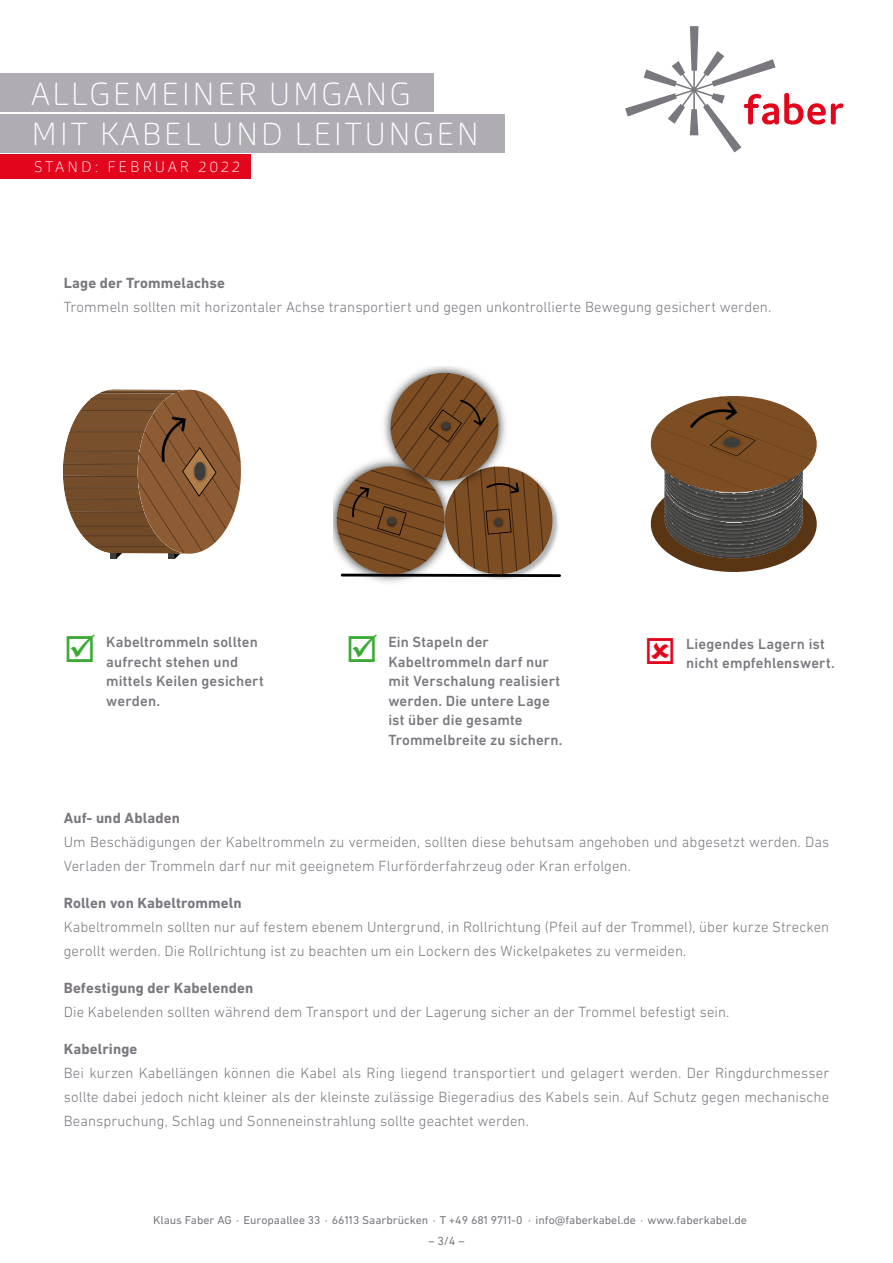
<style>
.page{position:relative;width:893px;height:1263px;background:#fff}
.page>*{position:absolute;margin:0;border:0;box-sizing:border-box;transform-origin:0 0}
.t1{font:100 31.5px/40.3px "Carnas";letter-spacing:.08em;color:#fff}
.t2{font:300 15px/24px "DIN Next W1 G";letter-spacing:.005em;color:#7b777f}
.t3{font:500 15px/19.5px "DIN Next W1 G";letter-spacing:.01em;color:#7b777f}
.t4{font:700 15px "DIN Next W1 G";letter-spacing:.01em;color:#7b777f}
.t5{font:100 15px "Carnas";letter-spacing:.205em;color:#fff}
.t6{font:12px "DIN Next W1 G";color:#7b777f}
.t7{font:11.55px "DIN Next W1 G";color:#7b777f}
.s1{color:#3aaa35}
</style>
<div class="page">
<div style="left:0;top:154px;width:250px;height:24px;background:#e3051b"></div>
<svg style="left:625px;top:26px;width:218px;height:126px"></svg>
<div style="left:0;top:74px;width:434px;height:38px;background:#b0acb4"></div>
<div style="left:0;top:114px;width:505px;height:38px;background:#b0acb4"></div>
<svg style="left:63px;top:389px;width:178px;height:170px"></svg>
<svg style="left:333px;top:366px;width:228px;height:215px"></svg>
<svg style="left:650px;top:396px;width:167px;height:176px"></svg>
<h1 class="t1" style="left:32px;top:73px;width:449px">ALLGEMEINER UMGANG<br>MIT KABEL UND LEITUNGEN</h1>
<p class="t5" style="left:34px;top:158px;width:208px">STAND: FEBRUAR 2022</p>
<p class="t4" style="left:64px;top:274px;width:163px">Lage der Trommelachse</p>
<p class="t2" style="left:64px;top:294px;width:709px">Trommeln sollten mit horizontaler Achse transportiert und gegen unkontrollierte Bewegung gesichert werden.</p>
<p class="t3" style="left:106px;top:632px;width:159px;text-indent:-43px"><span class="s1">☑</span> Kabeltrommeln sollten aufrecht stehen und mittels Keilen gesichert werden.</p>
<p class="t3" style="left:388px;top:632px;width:176px;text-indent:-43px"><span class="s1">☑</span> Ein Stapeln der<br>Kabeltrommeln darf nur mit Verschalung realisiert werden. Die untere Lage ist über die gesamte<br>Trommelbreite zu sichern.</p>
<p class="t3" style="left:686px;top:634px;width:150px">Liegendes Lagern ist nicht empfehlenswert.</p>
<p class="t4" style="left:64px;top:810px;width:118px">Auf- und Abladen</p>
<p class="t2" style="left:64px;top:830px;width:767px">Um Beschädigungen der Kabeltrommeln zu vermeiden, sollten diese behutsam angehoben und abgesetzt werden. Das<br>Verladen der Trommeln darf nur mit geeignetem Flurförderfahrzeug oder Kran erfolgen.</p>
<p class="t4" style="left:64px;top:894px;width:179px">Rollen von Kabeltrommeln</p>
<p class="t2" style="left:64px;top:915px;width:767px">Kabeltrommeln sollten nur auf festem ebenem Untergrund, in Rollrichtung (Pfeil auf der Trommel), über kurze Strecken gerollt werden. Die Rollrichtung ist zu beachten um ein Lockern des Wickelpaketes zu vermeiden.</p>
<p class="t4" style="left:64px;top:979px;width:191px">Befestigung der Kabelenden</p>
<p class="t2" style="left:64px;top:1000px;width:667px">Die Kabelenden sollten während dem Transport und der Lagerung sicher an der Trommel befestigt sein.</p>
<p class="t4" style="left:64px;top:1040px;width:75px">Kabelringe</p>
<p class="t2" style="left:64px;top:1060px;width:767px;text-align:justify">Bei kurzen Kabellängen können die Kabel als Ring liegend transportiert und gelagert werden. Der Ringdurchmesser sollte dabei jedoch nicht kleiner als der kleinste zulässige Biegeradius des Kabels sein. Auf Schutz gegen mechanische Beanspruchung, Schlag und Sonneneinstrahlung sollte geachtet werden.</p>
<p class="t7" style="left:153px;top:1214px;width:595px">Klaus Faber AG · Europaallee 33 · 66113 Saarbrücken · T +49 681 9711-0 · info@faberkabel.de · www.faberkabel.de</p>
<p class="t6" style="left:428px;top:1234px;width:38px">– 3/4 –</p>
</div>
